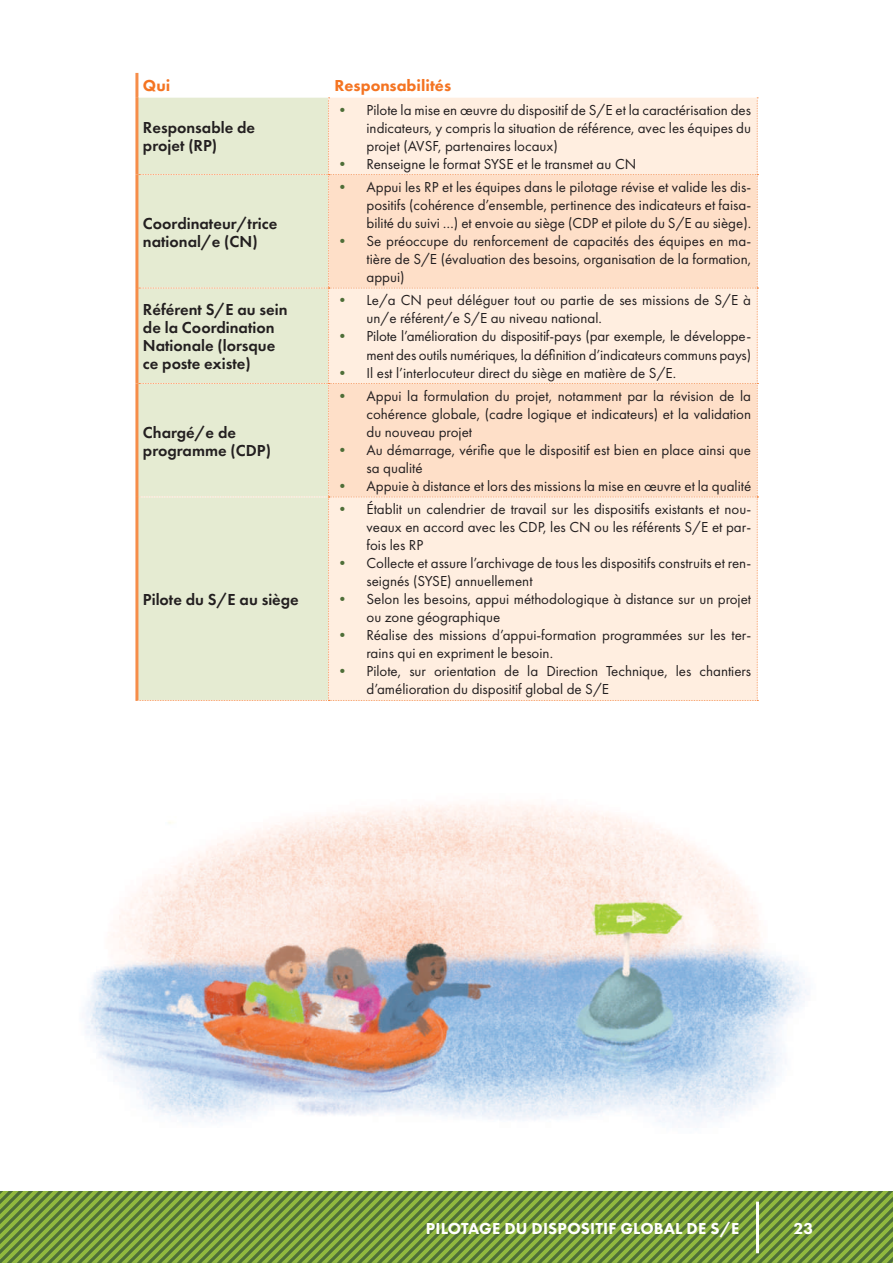
<style>
.page{position:relative;width:893px;height:1263px;background:#fff}
.page>*{position:absolute;margin:0;border:0;box-sizing:border-box;transform-origin:0 0}
.t1{font:600 16.5px/18px "Futura PT";color:#231f20}
.t2{font:800 16.5px "Futura PT";letter-spacing:.01em;color:#fff}
.t3{font:800 16.5px "Futura PT";color:#f47422}
.t4{font:15px/18px "Futura PT";color:#231f20}
.s1{font-weight:800;font-style:italic;color:#4e6e38}
</style>
<div class="page">
<svg style="left:0;top:1192px;width:893px;height:71px;background:#72963b"></svg>
<hr style="left:756px;top:1201px;width:3px;height:52px;background:#fff">
<hr style="left:135px;top:73px;width:3px;height:24px;background:#f68d49">
<hr style="left:135px;top:97px;width:3px;height:78px;background:#f68d49">
<hr style="left:135px;top:175px;width:3px;height:113px;background:#f68d49">
<hr style="left:135px;top:288px;width:3px;height:95px;background:#f68d49">
<hr style="left:135px;top:383px;width:3px;height:114px;background:#f68d49">
<hr style="left:135px;top:497px;width:3px;height:203px;background:#f68d49">
<svg style="left:136px;top:72px;width:622px;height:629px;background:#f7e9d6"></svg>
<img style="left:85px;top:804px;width:724px;height:320px">
<p class="t3" style="left:143px;top:75px;width:29px">Qui</p>
<p class="t3" style="left:335px;top:75px;width:118px">Responsabilités</p>
<p class="t1" style="left:143px;top:118px;width:114px">Responsable de projet (RP)</p>
<p class="t4" style="left:366px;top:100px;width:386px;text-align:justify;text-indent:-32px"><span class="s1">•</span> Pilote la mise en œuvre du dispositif de S/E et la caractérisation des indicateurs, y compris la situation de référence, avec les équipes du projet (AVSF, partenaires locaux)</p>
<p class="t4" style="left:335px;top:154px;width:303px"><span class="s1">•</span> Renseigne le format SYSE et le transmet au CN</p>
<p class="t1" style="left:143px;top:214px;width:136px">Coordinateur/trice national/e (CN)</p>
<p class="t4" style="left:366px;top:178px;width:386px;text-align:justify;text-indent:-32px"><span class="s1">•</span> Appui les RP et les équipes dans le pilotage révise et valide les dis&shy;positifs (cohérence d’ensemble, pertinence des indicateurs et faisa&shy;bilité du suivi …) et envoie au siège (CDP et pilote du S/E au siège).</p>
<p class="t4" style="left:366px;top:232px;width:386px;text-align:justify;text-indent:-32px"><span class="s1">•</span> Se préoccupe du renforcement de capacités des équipes en ma&shy;tière de S/E (évaluation des besoins, organisation de la formation, appui)</p>
<p class="t1" style="left:143px;top:300px;width:146px">Référent S/E au sein de la Coordination<br>Nationale (lorsque ce poste existe)</p>
<p class="t4" style="left:366px;top:291px;width:386px;text-indent:-32px"><span class="s1">•</span> Le/a CN peut déléguer tout ou partie de ses missions de S/E à un/e référent/e S/E au niveau national.</p>
<p class="t4" style="left:335px;top:327px;width:418px;text-align:right"><span class="s1">•</span> Pilote l’amélioration du dispositif-pays (par exemple, le développe&shy;ment des outils numériques, la définition d’indicateurs communs pays)</p>
<p class="t4" style="left:335px;top:363px;width:343px"><span class="s1">•</span> Il est l’interlocuteur direct du siège en matière de S/E.</p>
<p class="t1" style="left:143px;top:423px;width:130px">Chargé/e de programme (CDP)</p>
<p class="t1" style="left:143px;top:590px;width:157px">Pilote du S/E au siège</p>
<p class="t4" style="left:366px;top:387px;width:386px;text-align:justify;text-indent:-32px"><span class="s1">•</span> Appui la formulation du projet, notamment par la révision de la cohérence globale, (cadre logique et indicateurs) et la validation du nouveau projet</p>
<p class="t4" style="left:366px;top:441px;width:386px;text-indent:-32px"><span class="s1">•</span> Au démarrage, vérifie que le dispositif est bien en place ainsi que sa qualité</p>
<p class="t4" style="left:335px;top:477px;width:418px"><span class="s1">•</span> Appuie à distance et lors des missions la mise en œuvre et la qualité</p>
<p class="t4" style="left:366px;top:500px;width:386px;text-align:justify;text-indent:-32px"><span class="s1">•</span> Établit un calendrier de travail sur les dispositifs existants et nou&shy;veaux en accord avec les CDP, les CN ou les référents S/E et par&shy;fois les RP</p>
<p class="t4" style="left:366px;top:554px;width:386px;text-indent:-32px"><span class="s1">•</span> Collecte et assure l’archivage de tous les dispositifs construits et ren&shy;seignés (SYSE) annuellement</p>
<p class="t4" style="left:366px;top:590px;width:386px;text-indent:-32px"><span class="s1">•</span> Selon les besoins, appui méthodologique à distance sur un projet ou zone géographique</p>
<p class="t4" style="left:366px;top:626px;width:386px;text-indent:-32px"><span class="s1">•</span> Réalise des missions d’appui-formation programmées sur les ter&shy;rains qui en expriment le besoin.</p>
<p class="t4" style="left:366px;top:662px;width:386px;text-indent:-32px"><span class="s1">•</span> Pilote, sur orientation de la Direction Technique, les chantiers d’amélioration du dispositif global de S/E</p>
<p class="t2" style="left:426px;top:1218px;width:239px">PILOTAGE DU DISPOSITIF GLOBAL</p>
<p class="t2" style="left:687px;top:1218px;width:52px">DE S/E</p>
<p class="t2" style="left:793px;top:1218px;width:21px">23</p>
</div>
